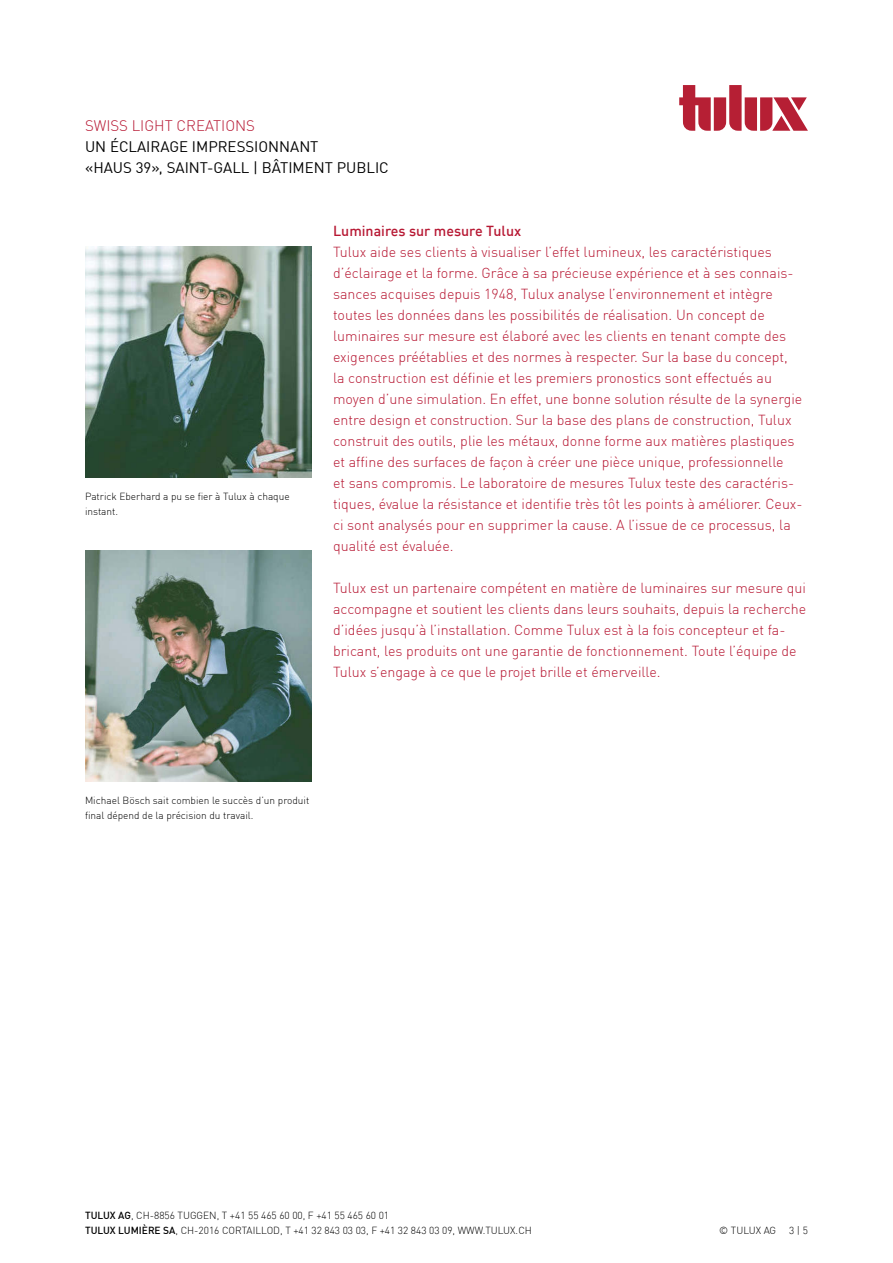
<style>
.page{position:relative;width:893px;height:1263px;background:#fff}
.page>*{position:absolute;margin:0;border:0;box-sizing:border-box;transform-origin:0 0}
.t1{font:15px/21px "DIN Offc";color:#000}
.t2{font:300 15px "DIN";color:#b71833}
.t3{font:300 14.25px/21px "DIN";color:#b71833}
.t4{font:500 14.25px "DIN";color:#b71833}
.t5{font:300 10.2px/15px "DIN";color:#000}
.s1{font-weight:500}
</style>
<div class="page">
<svg style="left:679px;top:85px;width:129px;height:46px"></svg>
<img style="left:85px;top:246px;width:227px;height:231px">
<img style="left:85px;top:551px;width:227px;height:231px">
<p class="t2" style="left:85px;top:116px;width:172px">SWISS LIGHT CREATIONS</p>
<p class="t1" style="left:85px;top:136px;width:305px">U N ÉCLAIRAGE IMPRESSIONNANT<br>«HAUS 39», SAINT-GALL | BÂTIMENT PUB LIC</p>
<p class="t5" style="left:85px;top:489px;width:206px">Patrick Eberhard a pu se fier à Tulux à chaque instant.</p>
<p class="t4" style="left:333px;top:222px;width:190px">Luminaires sur mesure Tulux</p>
<p class="t3" style="left:333px;top:241px;width:471px">Tulux aide ses clients à visualiser l’effet lumineux, les caractéristiques d’éclairage et la forme. Grâce à sa précieuse expérience et à ses connais&shy;sances acquises depuis 1948, Tulux analyse l’environnement et intègre toutes les données dans les possibilités de réalisation. Un concept de luminaires sur mesure est élaboré avec les clients en tenant compte des exigences préétablies et des normes à respecter. Sur la base du concept, la construction est définie et les premiers pronostics sont effectués au moyen d’une simulation. En effet, une bonne solution résulte de la synergie entre design et construction. Sur la base des plans de construction, Tulux construit des outils, plie les métaux, donne forme aux matières plastiques et affine des surfaces de façon à créer une pièce unique, professionnelle<br>et sans compromis. Le laboratoire de mesures Tulux teste des caractéris&shy;tiques, évalue la résistance et identifie très tôt les points à améliorer. Ceux&shy;ci sont analysés pour en supprimer la cause. A l’issue de ce processus, la qualité est évaluée.</p>
<p class="t3" style="left:333px;top:577px;width:475px">Tulux est un partenaire compétent en matière de luminaires sur mesure qui accompagne et soutient les clients dans leurs souhaits, depuis la recherche d’idées jusqu’à l’installation. Comme Tulux est à la fois concepteur et fa&shy;bricant, les produits ont une garantie de fonctionnement. Toute l’équipe de Tulux s’engage à ce que le projet brille et émerveille.</p>
<p class="t5" style="left:85px;top:793px;width:226px">Michael Bösch sait combien le succès d’un produit final dépend de la précision du travail.</p>
<p class="t5" style="left:85px;top:1208px;width:448px"><span class="s1">TULUX AG</span>, CH-8856 TUGGEN, T +41 55 465 60 00, F +41 55 465 60 01<br><span class="s1">TULUX LUMIÈRE SA</span>, CH-2016 CORTAILLOD, T +41 32 843 03 03, F +41 32 843 03 09, WWW.TULUX.CH</p>
<p class="t5" style="left:719px;top:1223px;width:21px">© Tulux</p>
<p class="t5" style="left:764px;top:1223px;width:4px">ag</p>
<p class="t5" style="left:789px;top:1223px;width:20px">3 | 5</p>
</div>
